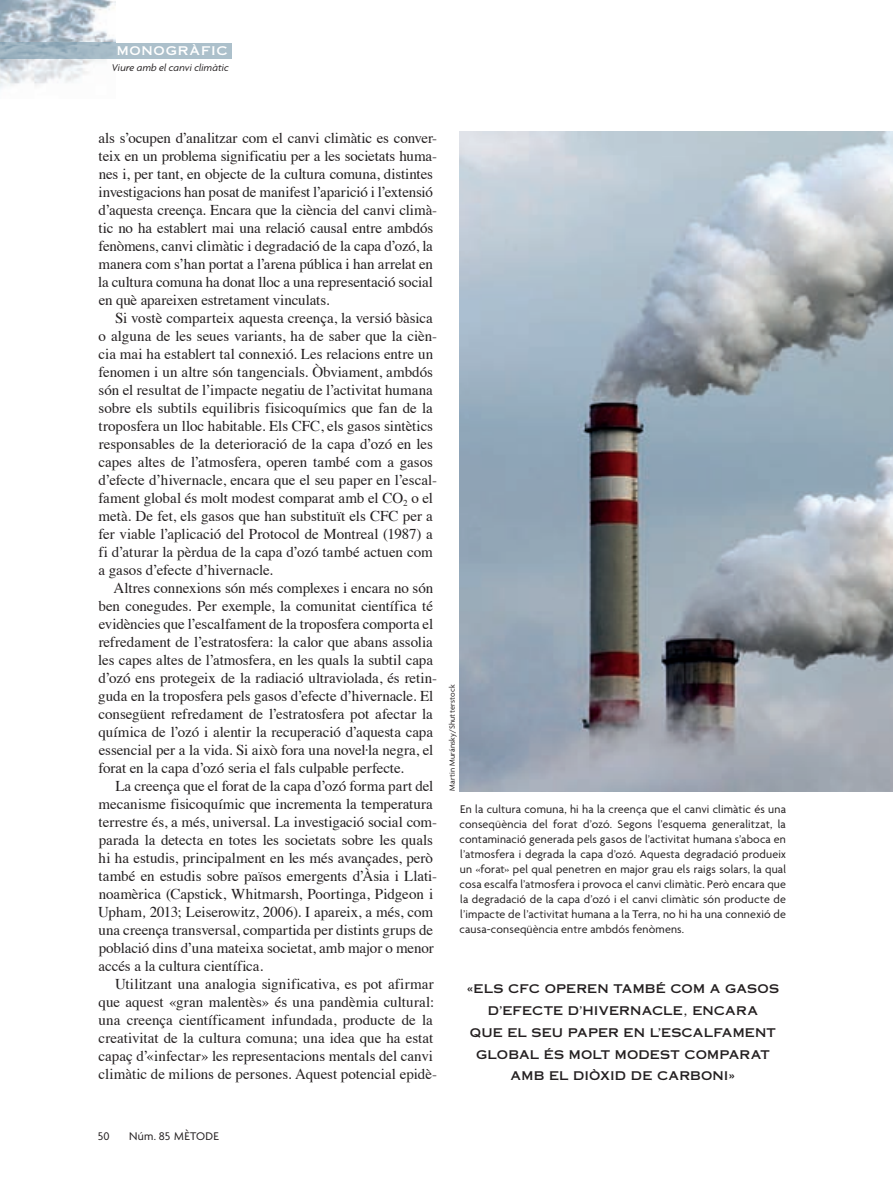
<style>
.page{position:relative;width:893px;height:1191px;background:#fff}
.page>*{position:absolute;margin:0;border:0;box-sizing:border-box;transform-origin:0 0}
.t1{font:15px/18px "Times";letter-spacing:-.005em;color:#231f20}
.t2{font:12px/15px "Agenda";letter-spacing:.015em;color:#231f20;text-align:justify}
.t3{font:12px/21.8px "Copperplate Thirty One AB";letter-spacing:.01em;color:#231f20;text-align:center}
.t4{font:12px "Copperplate Thirty One AB";letter-spacing:.06em;color:#fff}
.t5{font:italic 10.5px "Agenda";letter-spacing:.01em;color:#231f20}
.t6{font:8.25px "Agenda";letter-spacing:.025em;color:#231f20}
.s1{font-style:italic}
</style>
<div class="page">
<img style="left:0;top:0;width:115px;height:89px">
<div style="left:0;top:43px;width:232px;height:15px;background:#acc0cb"></div>
<img style="left:459px;top:132px;width:434px;height:659px">
<img style="left:0;top:43px;width:111px;height:15px">
<p class="t4" style="left:117px;top:44px;width:113px">MONOGRÀFIC</p>
<p class="t5" style="left:112px;top:63px;width:119px">Viure amb el canvi climàtic</p>
<p class="t1" style="left:98px;top:130px;width:340px">als s’ocupen d’analitzar com el canvi climàtic es conver&shy;teix en un problema significatiu per a les societats huma&shy;nes i, per tant, en objecte de la cultura comuna, distintes investigacions han posat de manifest l’aparició i l’extensió d’aquesta creença. Encara que la ciència del canvi climà&shy;tic no ha establert mai una relació causal entre ambdós fenòmens, canvi climàtic i degradació de la capa d’ozó, la manera com s’han portat a l’arena pública i han arrelat en la cultura comuna ha donat lloc a una representació social en què apareixen estretament vinculats.</p>
<p class="t1" style="left:98px;top:310px;width:340px;text-indent:17px">Si vostè comparteix aquesta creença, la versió bàsica o alguna de les seues variants, ha de saber que la cièn&shy;cia mai ha establert tal connexió. Les relacions entre un fenomen i un altre són tangencials. Òbviament, ambdós són el resultat de l’impacte negatiu de l’activitat humana sobre els subtils equilibris fisicoquímics que fan de la troposfera un lloc habitable. Els CFC, els gasos sintètics responsables de la deterioració de la capa d’ozó en les capes altes de l’atmosfera, operen també com a gasos d’efecte d’hivernacle, encara que el seu paper en l’escal&shy;fament global és molt modest comparat amb el CO<sub>2</sub> o el metà. De fet, els gasos que han substituït els CFC per a fer viable l’aplicació del Protocol de Montreal (1987) a fi d’aturar la pèrdua de la capa d’ozó també actuen com a gasos d’efecte d’hivernacle.</p>
<p class="t1" style="left:98px;top:580px;width:340px;text-indent:15px">Altres connexions són més complexes i encara no són ben conegudes. Per exemple, la comunitat científica té evidències que l’escalfament de la troposfera comporta el refredament de l’estratosfera: la calor que abans assolia les capes altes de l’atmosfera, en les quals la subtil capa d’ozó ens protegeix de la radiació ultraviolada, és retin&shy;guda en la troposfera pels gasos d’efecte d’hivernacle. El consegüent refredament de l’estratosfera pot afectar la química de l’ozó i alentir la recuperació d’aquesta capa essencial per a la vida. Si això fora una novel·la negra, el forat en la capa d’ozó seria el fals culpable perfecte.</p>
<p class="t1" style="left:98px;top:778px;width:341px;text-indent:17px">La creença que el forat de la capa d’ozó forma part del mecanisme fisicoquímic que incrementa la temperatura terrestre és, a més, universal. La investigació social com&shy;parada la detecta en totes les societats sobre les quals hi ha estudis, principalment en les més avançades, però també en estudis sobre països emergents d’Àsia i Llati&shy;noamèrica (Capstick, Whitmarsh, Poortinga, Pidgeon i Upham<span class="s1">,</span> 2013; Leiserowitz, 2006). I apareix, a més, com una creença transversal, compartida per distints grups de població dins d’una mateixa societat, amb major o menor accés a la cultura científica.</p>
<p class="t1" style="left:99px;top:976px;width:340px;text-indent:17px">Utilitzant una analogia significativa, es pot afirmar que aquest «gran malentès» és una pandèmia cultural: una creença científicament infundada, producte de la creativitat de la cultura comuna; una idea que ha estat capaç d’«infectar» les representacions mentals del canvi climàtic de milions de persones. Aquest potencial epidè-</p>
<p class="t3" style="left:467px;top:978px;width:314px">«ELS CFC OPEREN TAMBÉ COM A GASOS<br>D’EFECTE D’HIVERNACLE, ENCARA<br>QUE EL SEU PAPER EN L’ESCALFAMENT<br>GLOBAL ÉS MOLT MODEST COMPARAT<br>AMB EL DIÒXID DE CARBONI»</p>
<p class="t6" style="left:449px;top:791px;width:108px;rotate:-90deg">Martin Murá nsky/Shutterstock</p>
<p class="t2" style="left:460px;top:802px;width:328px">En la cultura comuna, hi ha la creença que el canvi climàtic és una conseqüència del forat d’ozó. Segons l’esquema generalitzat, la contaminació generada pels gasos de l’activitat humana s’aboca en l’atmosfera i degrada la capa d’ozó. Aquesta degradació produeix un «forat» pel qual penetren en major grau els raigs solars, la qual cosa escalfa l’atmosfera i provoca el canvi climàtic. Però encara que la degradació de la capa d’ozó i el canvi climàtic són producte de l’impacte de l’activitat humana a la Terra, no hi ha una connexió de causa-conseqüència entre ambdós fenòmens.</p>
<p class="t2" style="left:98px;top:1129px;width:13px">50</p>
<p class="t2" style="left:129px;top:1129px;width:91px">Núm. 85 MÈTODE</p>
</div>
